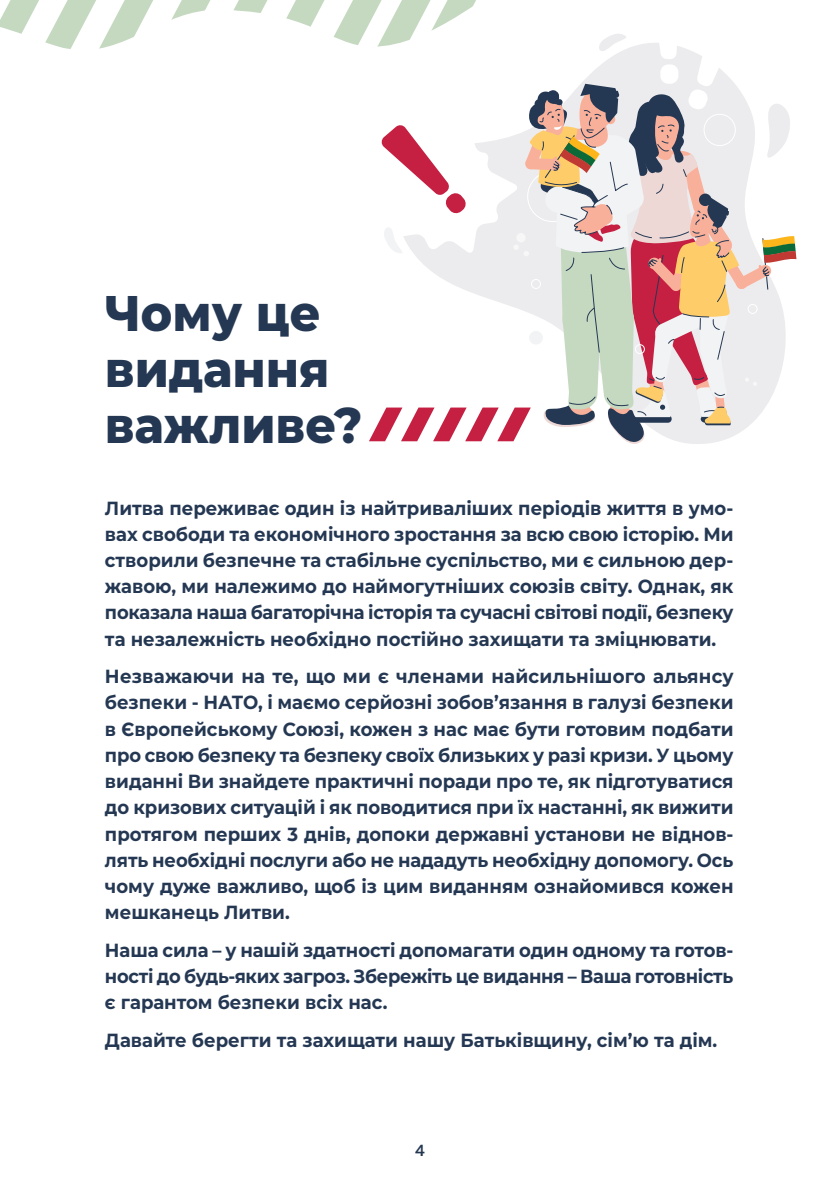
<style>
.page{position:relative;width:840px;height:1191px;background:#fff}
.page>*{position:absolute;margin:0;border:0;box-sizing:border-box;transform-origin:0 0}
.t1{font:800 50px/56px "Montserrat";color:#253853;scale:.95 1}
.t2{font:700 19px/26.2px "Montserrat";color:#253853;text-align:justify;scale:.95 1}
.t3{font:700 19px/26.2px "Montserrat";color:#253853;text-align:justify;scale:.96 1}
.t4{font:500 16px "Prompt";color:#253853}
</style>
<div class="page">
<svg style="left:0;top:0;width:476px;height:49px"></svg>
<svg style="left:403px;top:41px;width:394px;height:219px"></svg>
<svg style="left:597px;top:34px;width:30px;height:19px"></svg>
<svg style="left:369px;top:84px;width:427px;height:360px"></svg>
<h1 class="t1" style="left:105px;top:282px;width:272px">Чому це видання важливе?</h1>
<p class="t2" style="left:105px;top:494px;width:662px">Литва переживає один із найтриваліших періодів життя в умо&shy;вах свободи та економічного зростання за всю свою історію. Ми створили безпечне та стабільне суспільство, ми є сильною дер&shy;жавою, ми належимо до наймогутніших союзів світу. Однак, як показала наша багаторічна історія та сучасні світові події, безпеку та незалежність необхідно постійно захищати та зміцнювати.</p>
<p class="t3" style="left:105px;top:662px;width:656px">Незважаючи на те, що ми є членами найсильнішого альянсу безпеки - НАТО, і маємо серйозні зобов’язання в галузі безпеки в Європейському Союзі, кожен з нас має бути готовим подбати про свою безпеку та безпеку своїх близьких у разі кризи. У цьому виданні Ви знайдете практичні поради про те, як підготуватися до кризових ситуацій і як поводитися при їх настанні, як вижити протягом перших 3 днів, допоки державні установи не віднов&shy;лять необхідні послуги або не нададуть необхідну допомогу. Ось чому дуже важливо, щоб із цим виданням ознайомився кожен мешканець Литви.</p>
<p class="t2" style="left:105px;top:936px;width:662px">Наша сила – у нашій здатності допомагати один одному та готов&shy;ності до будь-яких загроз. Збережіть це видання – Ваша готовність є гарантом безпеки всіх нас.</p>
<p class="t2" style="left:105px;top:1025px;width:645px">Давайте берегти та захищати нашу Батьківщину, сім’ю та дім.</p>
<p class="t4" style="left:415px;top:1139px;width:11px">4</p>
</div>
